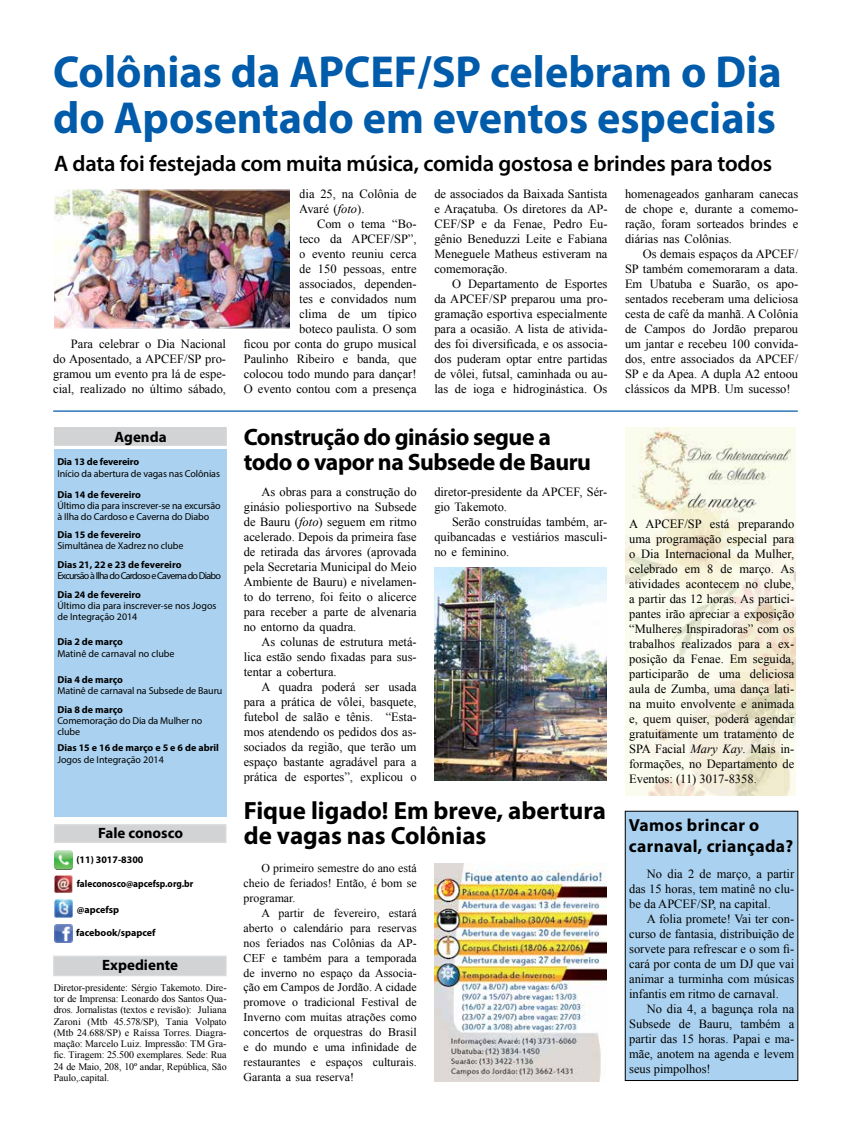
<style>
.page{position:relative;width:851px;height:1134px;background:#fff}
.page>*{position:absolute;margin:0;border:0;box-sizing:border-box;transform-origin:0 0}
.t1{font:700 45px/46.2px "Myriad Pro";color:#005baa}
.t2{font:700 25px/25px "Myriad Pro";color:#000}
.t3{font:700 23.75px/25px "Myriad Pro";letter-spacing:-.02em;color:#000}
.t4{font:600 22.5px "Myriad Pro";letter-spacing:-.01em;color:#000}
.t5{font:700 17.5px/21.2px "Myriad Pro";letter-spacing:.02em;color:#000}
.t6{font:700 15px "Myriad Pro";color:#000}
.t7{font:12.5px/15px "Times New Roman";color:#000;text-align:justify}
.t8{font:11.88px/14.9px "Times New Roman";color:#000;text-align:justify}
.t9{font:10px/11.2px "Times New Roman";letter-spacing:-.01em;color:#000;text-align:justify}
.t10{font:10px/11.2px "Myriad Pro";letter-spacing:-.01em;color:#000}
.t11{font:700 10px "Myriad Pro";color:#000}
.t12{font:10px "Myriad Pro";letter-spacing:-.07em;color:#000}
.t13{font:700 10px "Myriad Pro";color:#000;scale:.93 1}
.s1{font-style:italic}
</style>
<div class="page">
<img style="left:625px;top:427px;width:170px;height:369px">
<hr style="left:53px;top:410px;width:744px;height:2px;background:#005baa">
<div style="left:625px;top:811px;width:172px;height:269px;background:#aad2f0"></div>
<div style="left:625px;top:811px;width:173px;height:270px;border:1px solid #000"></div>
<div style="left:54px;top:449px;width:173px;height:367px;background:#aad2f0"></div>
<div style="left:54px;top:427px;width:173px;height:19px;background:#d1d3d4"></div>
<div style="left:54px;top:824px;width:172px;height:19px;background:#d1d3d4;border:1px solid #dadbdc"></div>
<img style="left:54px;top:851px;width:18px;height:18px">
<img style="left:55px;top:875px;width:18px;height:18px">
<img style="left:55px;top:900px;width:18px;height:17px">
<img style="left:55px;top:924px;width:18px;height:18px">
<div style="left:53px;top:956px;width:173px;height:20px;background:#d1d3d4"></div>
<img style="left:434px;top:864px;width:172px;height:217px">
<img style="left:55px;top:192px;width:234px;height:134px">
<div style="left:53px;top:190px;width:246px;height:138px;border:1px solid #fff"></div>
<img style="left:434px;top:567px;width:172px;height:214px">
<h1 class="t1" style="left:53px;top:47px;width:730px">Colônias da APCEF/SP celebram o Dia do Aposentado em eventos especiais</h1>
<h3 class="t4" style="left:54px;top:149px;width:719px">A data foi festejada com muita música, comida gostosa e brindes para todos</h3>
<p class="t7" style="left:53px;top:336px;width:174px;text-indent:18px">Para celebrar o Dia Nacional do Aposentado, a APCEF/SP pro&shy;gramou um evento pra lá de espe&shy;cial, realizado no último sábado,</p>
<p class="t6" style="left:115px;top:427px;width:53px">Agenda</p>
<p class="t11" style="left:57px;top:456px;width:83px">Dia 13 de fevereiro</p>
<p class="t10" style="left:57px;top:468px;width:164px">Início da abertura de vagas nas Colônias</p>
<p class="t11" style="left:57px;top:488px;width:85px">Dia 14 de fevereiro</p>
<p class="t10" style="left:57px;top:500px;width:165px">Último dia para inscrever-se na excursão à Ilha do Cardoso e Caverna do Diabo</p>
<p class="t11" style="left:57px;top:528px;width:85px">Dia 15 de fevereiro</p>
<p class="t10" style="left:57px;top:540px;width:127px">Simultânea de Xadrez no clube</p>
<p class="t11" style="left:57px;top:558px;width:126px">Dias 21, 22 e 23 de fevereiro</p>
<p class="t12" style="left:57px;top:570px;width:165px">Excursão à Ilha do Cardoso e Caverna do Diabo</p>
<p class="t11" style="left:57px;top:588px;width:85px">Dia 24 de fevereiro</p>
<p class="t10" style="left:57px;top:600px;width:160px">Último dia para inscrever-se nos Jogos de Integração 2014</p>
<p class="t11" style="left:57px;top:636px;width:67px">Dia 2 de março</p>
<p class="t10" style="left:57px;top:648px;width:119px">Matinê de carnaval no clube</p>
<p class="t11" style="left:57px;top:673px;width:67px">Dia 4 de março</p>
<p class="t10" style="left:57px;top:685px;width:166px">Matinê de carnaval na Subsede de Bauru</p>
<p class="t11" style="left:57px;top:703px;width:67px">Dia 8 de março</p>
<p class="t10" style="left:57px;top:715px;width:146px">Comemoração do Dia da Mulher no clube</p>
<p class="t11" style="left:57px;top:741px;width:163px">Dias 15 e 16 de março e 5 e 6 de abril</p>
<p class="t10" style="left:57px;top:753px;width:108px">Jogos de Integração 2014</p>
<p class="t6" style="left:98px;top:823px;width:86px">Fale conosco</p>
<p class="t11" style="left:76px;top:853px;width:69px">(11) 3017-8300</p>
<p class="t13" style="left:77px;top:877px;width:127px">faleconosco@apcefsp.org.br</p>
<p class="t11" style="left:77px;top:903px;width:44px">@apcefsp</p>
<p class="t11" style="left:76px;top:926px;width:81px">facebook/spapcef</p>
<p class="t6" style="left:102px;top:955px;width:77px">Expediente</p>
<p class="t9" style="left:54px;top:982px;width:174px">Diretor-presidente: Sérgio Takemoto. Dire&shy;tor de Imprensa: Leonardo dos Santos Qua&shy;dros. Jornalistas (textos e revisão): Juliana Zaroni (Mtb 45.578/SP), Tania Volpato (Mtb 24.688/SP) e Raíssa Torres. Diagra&shy;mação: Marcelo Luiz. Impressão: TM Gra&shy;fic. Tiragem: 25.500 exemplares. Sede: Rua 24 de Maio, 208, 10º andar, República, São Paulo,.capital.</p>
<p class="t7" style="left:299px;top:186px;width:119px">dia 25, na Colônia de<br>Avaré (<span class="s1">foto</span>).</p>
<p class="t7" style="left:244px;top:216px;width:174px;text-align:right">Com o tema “Bo-<br>teco da APCEF/SP”,<br>o evento reuniu cerca<br>de 150 pessoas, entre associados, dependen-<br>tes e convidados num<br>clima de um típico<br>boteco paulista. O som<br>ficou por conta do grupo musical<br>Paulinho Ribeiro e banda, que colocou todo mundo para dançar!<br>O evento contou com a presença</p>
<p class="t7" style="left:434px;top:186px;width:175px">de associados da Baixada Santista e Araçatuba. Os diretores da AP-CEF/SP e da Fenae, Pedro Eu&shy;gênio Beneduzzi Leite e Fabiana Meneguele Matheus estiveram na comemoração.</p>
<p class="t7" style="left:434px;top:276px;width:175px;text-indent:18px">O Departamento de Esportes da APCEF/SP preparou uma pro&shy;gramação esportiva especialmente para a ocasião. A lista de ativida&shy;des foi diversificada, e os associa&shy;dos puderam optar entre partidas de vôlei, futsal, caminhada ou au&shy;las de ioga e hidroginástica. Os</p>
<h3 class="t3" style="left:244px;top:424px;width:349px">Construção do ginásio segue a todo o vapor na Subsede de Bauru</h3>
<p class="t7" style="left:244px;top:484px;width:174px;text-indent:18px">As obras para a construção do ginásio poliesportivo na Subsede de Bauru (<span class="s1">foto</span>) seguem em ritmo acelerado. Depois da primeira fase de retirada das árvores (aprovada pela Secretaria Municipal do Meio Ambiente de Bauru) e nivelamen&shy;to do terreno, foi feito o alicerce para receber a parte de alvenaria no entorno da quadra.</p>
<p class="t7" style="left:244px;top:634px;width:174px;text-indent:18px">As colunas de estrutura metá&shy;lica estão sendo fixadas para sus&shy;tentar a cobertura.</p>
<p class="t7" style="left:244px;top:679px;width:174px;text-indent:18px">A quadra poderá ser usada para a prática de vôlei, basquete, futebol de salão e tênis. “Esta&shy;mos atendendo os pedidos dos as&shy;sociados da região, que terão um espaço bastante agradável para a prática de esportes”, explicou o</p>
<p class="t7" style="left:434px;top:484px;width:174px">diretor-presidente da APCEF, Sér&shy;gio Takemoto.</p>
<p class="t7" style="left:434px;top:514px;width:174px;text-indent:18px">Serão construídas também, ar&shy;quibancadas e vestiários masculi&shy;no e feminino.</p>
<h2 class="t2" style="left:244px;top:798px;width:363px">Fique ligado! Em breve, abertura de vagas nas Colônias</h2>
<p class="t8" style="left:243px;top:861px;width:174px;text-indent:18px">O primeiro semestre do ano está cheio de feriados! Então, é bom se programar.</p>
<p class="t8" style="left:243px;top:905px;width:174px;text-indent:18px">A partir de fevereiro, estará aberto o calendário para reservas nos feriados nas Colônias da AP-CEF e também para a temporada de inverno no espaço da Associa&shy;ção em Campos de Jordão. A cidade promove o tradicional Festival de Inverno com muitas atrações como concertos de orquestras do Brasil e do mundo e uma infinidade de restaurantes e espaços culturais.<br>Garanta a sua reserva!</p>
<p class="t7" style="left:625px;top:186px;width:175px">homenageados ganharam canecas de chope e, durante a comemo&shy;ração, foram sorteados brindes e diárias nas Colônias.</p>
<p class="t7" style="left:625px;top:246px;width:175px;text-indent:18px">Os demais espaços da APCEF/ SP também comemoraram a data.<br>Em Ubatuba e Suarão, os apo&shy;sentados receberam uma deliciosa cesta de café da manhã. A Colônia de Campos do Jordão preparou um jantar e recebeu 100 convida&shy;dos, entre associados da APCEF/ SP e da Apea. A dupla A2 entoou clássicos da MPB. Um sucesso!</p>
<p class="t7" style="left:629px;top:516px;width:167px">A APCEF/SP está preparando uma programação especial para o Dia Internacional da Mulher, celebrado em 8 de março. As atividades acontecem no clube, a partir das 12 horas. As partici&shy;pantes irão apreciar a exposição “Mulheres Inspiradoras” com os trabalhos realizados para a ex&shy;posição da Fenae. Em seguida, participarão de uma deliciosa aula de Zumba, uma dança lati&shy;na muito envolvente e animada e, quem quiser, poderá agendar gratuitamente um tratamento de SPA Facial <span class="s1">Mary Kay</span>. Mais in&shy;formações, no Departamento de Eventos: (11) 3017-8358.</p>
<h3 class="t5" style="left:628px;top:814px;width:166px">Vamos brincar o carnaval, criançada?</h3>
<p class="t7" style="left:629px;top:866px;width:167px;text-indent:18px">No dia 2 de março, a partir das 15 horas, tem matinê no clu&shy;be da APCEF/SP, na capital.</p>
<p class="t7" style="left:629px;top:911px;width:167px;text-indent:18px">A folia promete! Vai ter con&shy;curso de fantasia, distribuição de sorvete para refrescar e o som fi&shy;cará por conta de um DJ que vai animar a turminha com músicas infantis em ritmo de carnaval.</p>
<p class="t7" style="left:629px;top:1001px;width:167px;text-indent:18px">No dia 4, a bagunça rola na Subsede de Bauru, também a partir das 15 horas. Papai e ma&shy;mãe, anotem na agenda e levem seus pimpolhos!</p>
</div>
